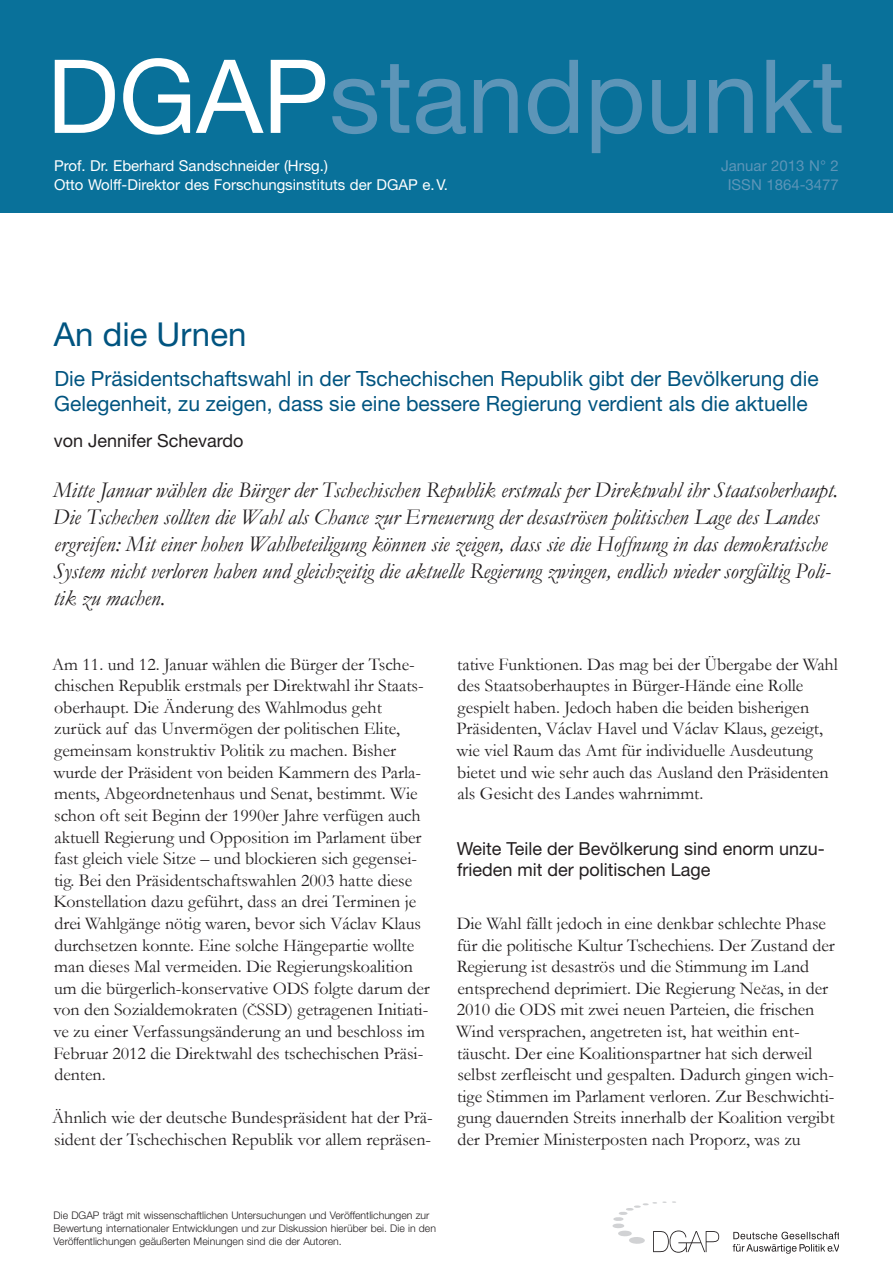
<style>
.page{position:relative;width:893px;height:1263px;background:#fff}
.page>*{position:absolute;margin:0;border:0;box-sizing:border-box;transform-origin:0 0}
.t1{font:102.3px "Helvetica Neue LT Std";color:#5d95b8}
.n_Ueberschr_1_22pt{font:33px "Helvetica Neue LT Std";color:#005480}
.n_Einleitung_16pt{font:italic 22.5px/27px "Garamond";letter-spacing:-.005em;color:#231f20}
.n_Ueberschr_2_14pt{font:21px/25.2px "Helvetica Neue LT Std";color:#005480}
.n_Fliesstext_12pt_D4{font:18px/21.6px "Garamond";letter-spacing:-.005em;color:#231f20}
.n_Ueberschr_3_12pt_s{font:18px/21px "Helvetica Neue LT Std";color:#231f20}
.Verfasser{font:18px "Helvetica Neue LT Std";color:#231f20}
.FI_DGAP{font:15px "Helvetica Neue LT Std";color:#fff}
.Monat_Nummer_blau{font:15px "Helvetica Neue LT Std";color:#5d95b8}
.Abstreiter_7pt{font:300 10.5px/12.6px "Helvetica Neue LT Std";color:#231f20}
.s1{color:#fff}
.s2{font-family:"Adobe Garamond Pro";font-size:13.95px}
</style>
<div class="page">
<div style="left:0;top:0;width:893px;height:213px;background:#09719a"></div>
<svg style="left:612px;top:1201px;width:107px;height:52px"></svg>
<svg style="left:733px;top:1232px;width:106px;height:22px"></svg>
<p class="t1" style="left:47px;top:35px;width:799px"><span class="s1">DGAP</span>standpunkt</p>
<p class="FI_DGAP" style="left:54px;top:156px;width:275px">Prof. Dr. Eberhard Sandschneider (Hrsg.)</p>
<p class="FI_DGAP" style="left:54px;top:176px;width:395px">Otto Wolff-Direktor des Forschungsinstituts der DGAP e.V.</p>
<p class="Monat_Nummer_blau" style="left:721px;top:156px;width:119px">Januar 2013 N° 2</p>
<p class="Monat_Nummer_blau" style="left:728px;top:176px;width:113px">ISSN 1864-3477</p>
<p class="n_Ueberschr_1_22pt" style="left:54px;top:314px;width:194px">An die Urnen</p>
<p class="n_Ueberschr_2_14pt" style="left:54px;top:365px;width:766px">Die Präsidentschaftswahl in der Tschechischen Republik gibt der Bevölkerung die<br>Gelegenheit, zu zeigen, dass sie eine bessere Regierung verdient als die aktuelle</p>
<p class="Verfasser" style="left:54px;top:430px;width:191px">von Jennifer Schevardo</p>
<p class="n_Einleitung_16pt" style="left:53px;top:476px;width:787px">Mitte Januar wählen die Bürger der Tschechischen Republik erstmals per Direktwahl ihr Staatsoberhaupt.<br>Die Tschechen sollten die Wahl als Chance zur Erneuerung der desaströsen politischen Lage des Landes ergreifen: Mit einer hohen Wahlbeteiligung können sie zeigen, dass sie die Hoffnung in das demokratische System nicht verloren haben und gleichzeitig die aktuelle Regierung zwingen, endlich wieder sorgfältig Poli&shy;tik zu machen.</p>
<p class="n_Fliesstext_12pt_D4" style="left:52px;top:653px;width:379px">Am 11. und 12. Januar wählen die Bürger der Tsche&shy;chischen Republik erstmals per Direktwahl ihr Staats&shy;oberhaupt. Die Änderung des Wahlmodus geht zurück auf das Unvermögen der politischen Elite, gemeinsam konstruktiv Politik zu machen. Bisher wurde der Präsident von beiden Kammern des Parla&shy;ments, Abgeordnetenhaus und Senat, bestimmt. Wie schon oft seit Beginn der 1990er Jahre verfügen auch aktuell Regierung und Opposition im Parlament über fast gleich viele Sitze – und blockieren sich gegensei&shy;tig. Bei den Präsidentschaftswahlen 2003 hatte diese Konstellation dazu geführt, dass an drei Terminen je drei Wahlgänge nötig waren, bevor sich Václav Klaus durchsetzen konnte. Eine solche Hängepartie wollte man dieses Mal vermeiden. Die Regierungskoalition um die bürgerlich-konservative ODS folgte darum der von den Sozialdemokraten (<span class="s2">Č</span>SSD) getragenen Initiati&shy;ve zu einer Verfassungsänderung an und beschloss im Februar 2012 die Direktwahl des tschechischen Präsi&shy;denten.</p>
<p class="n_Fliesstext_12pt_D4" style="left:52px;top:1107px;width:382px">Ähnlich wie der deutsche Bundespräsident hat der Prä&shy;sident der Tschechischen Republik vor allem repräsen-</p>
<p class="n_Fliesstext_12pt_D4" style="left:456px;top:653px;width:383px">tative Funktionen. Das mag bei der Übergabe der Wahl des Staatsoberhauptes in Bürger-Hände eine Rolle gespielt haben. Jedoch haben die beiden bisherigen Präsidenten, Václav Havel und Václav Klaus, gezeigt, wie viel Raum das Amt für individuelle Ausdeutung bietet und wie sehr auch das Ausland den Präsidenten als Gesicht des Landes wahrnimmt.</p>
<p class="n_Ueberschr_3_12pt_s" style="left:457px;top:838px;width:370px">Weite Teile der Bevölkerung sind enorm unzu&shy;frieden mit der politischen Lage</p>
<p class="n_Fliesstext_12pt_D4" style="left:456px;top:912px;width:380px">Die Wahl fällt jedoch in eine denkbar schlechte Phase für die politische Kultur Tschechiens. Der Zustand der Regierung ist desaströs und die Stimmung im Land entsprechend deprimiert. Die Regierung Ne<span class="s2">č</span>as, in der 2010 die ODS mit zwei neuen Parteien, die frischen Wind versprachen, angetreten ist, hat weithin ent&shy;täuscht. Der eine Koalitionspartner hat sich derweil selbst zerfleischt und gespalten. Dadurch gingen wich&shy;tige Stimmen im Parlament verloren. Zur Beschwichti&shy;gung dauernden Streits innerhalb der Koalition vergibt der Premier Ministerposten nach Proporz, was zu</p>
<p class="Abstreiter_7pt" style="left:54px;top:1209px;width:384px">Die DGAP trägt mit wissenschaftlichen Untersuchungen und Veröffentlichungen zur<br>Bewertung internationaler Entwicklungen und zur Diskussion hierüber bei. Die in den<br>Veröffentlichungen geäußerten Meinungen sind die der Autoren.</p>
</div>
